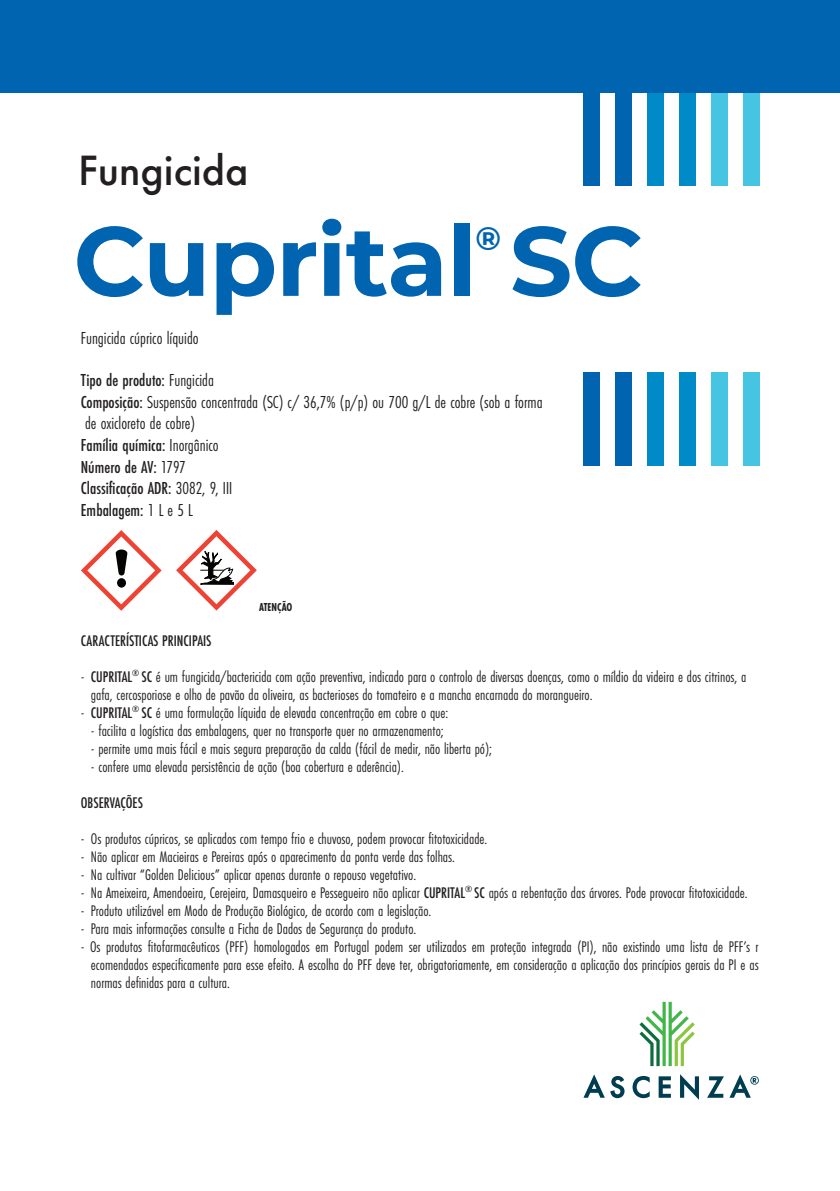
<style>
.page{position:relative;width:840px;height:1191px;background:#fff}
.page>*{position:absolute;margin:0;border:0;box-sizing:border-box;transform-origin:0 0}
.t1{font:700 98px "Montserrat";letter-spacing:-.01em;color:#0164b0}
.t2{font:500 44px "Futura PT";color:#231f20}
.t3{font:700 32.6px "Montserrat";color:#0164b0}
.t4{font:18px/21.6px "Futura PT Cond";color:#231f20}
.t5{font:16px/18px "Futura PT Cond";color:#231f20}
.t6{font:500 16px "Futura PT Cond";color:#231f20}
.t7{font:700 12px "Futura PT Cond";color:#231f20;scale:.9 1}
.s1{font-weight:500}
</style>
<div class="page">
<div style="left:583px;top:93px;width:17px;height:93px;background:#0164b0"></div>
<div style="left:615px;top:93px;width:17px;height:93px;background:#0164b0"></div>
<div style="left:647px;top:93px;width:17px;height:93px;background:#008ac7"></div>
<div style="left:678px;top:93px;width:17px;height:93px;background:#008ac7"></div>
<div style="left:710px;top:93px;width:17px;height:93px;background:#46c5e2"></div>
<div style="left:742px;top:93px;width:17px;height:93px;background:#46c5e2"></div>
<div style="left:583px;top:372px;width:17px;height:94px;background:#0164b0"></div>
<div style="left:615px;top:372px;width:17px;height:94px;background:#0164b0"></div>
<div style="left:647px;top:372px;width:17px;height:94px;background:#008ac7"></div>
<div style="left:678px;top:372px;width:17px;height:94px;background:#008ac7"></div>
<div style="left:710px;top:372px;width:17px;height:94px;background:#46c5e2"></div>
<div style="left:742px;top:372px;width:17px;height:94px;background:#46c5e2"></div>
<div style="left:0;top:0;width:839px;height:93px;background:#0164b0"></div>
<svg style="left:639px;top:1001px;width:55px;height:65px"></svg>
<svg style="left:610px;top:1076px;width:14px;height:22px"></svg>
<svg style="left:632px;top:1076px;width:17px;height:22px"></svg>
<svg style="left:658px;top:1076px;width:12px;height:21px"></svg>
<svg style="left:680px;top:1074px;width:18px;height:25px"></svg>
<svg style="left:707px;top:1076px;width:16px;height:21px"></svg>
<svg style="left:584px;top:1074px;width:20px;height:23px"></svg>
<svg style="left:729px;top:1074px;width:29px;height:23px"></svg>
<svg style="left:176px;top:530px;width:81px;height:80px"></svg>
<svg style="left:81px;top:530px;width:80px;height:81px"></svg>
<h2 class="t2" style="left:78px;top:144px;width:172px">Fungicida</h2>
<h1 class="t1" style="left:73px;top:190px;width:571px">Cuprital SC</h1>
<h3 class="t3" style="left:475px;top:215px;width:27px">®</h3>
<p class="t4" style="left:81px;top:327px;width:119px">Fungicida cúprico líquido</p>
<p class="t4" style="left:81px;top:369px;width:463px"><span class="s1">Tipo de produto:</span> Fungicida<br><span class="s1">Composição:</span> Suspensão concentrada (SC) c/ 36,7% (p/p) ou 700 g/L de cobre (sob a forma de oxicloreto de cobre)<br><span class="s1">Família química:</span> Inorgânico<br><span class="s1">Número de AV:</span> 1797<br><span class="s1">Classificação ADR:</span> 3082, 9, III<br><span class="s1">Embalagem:</span> 1 L e 5 L</p>
<p class="t7" style="left:259px;top:600px;width:38px">ATENÇÃO</p>
<p class="t6" style="left:81px;top:631px;width:132px">CARACTERÍSTICAS PRINCIPAIS</p>
<p class="t5" style="left:91px;top:667px;width:656px;text-indent:-10px">- <span class="s1">CUPRITAL</span><sup>®</sup> <span class="s1">SC</span> é um fungicida/bactericida com ação preventiva, indicado para o controlo de diversas doenças, como o míldio da videira e dos citrinos, a gafa, cercosporiose e olho de pavão da oliveira, as bacterioses do tomateiro e a mancha encarnada do morangueiro.</p>
<p class="t5" style="left:81px;top:703px;width:369px">- <span class="s1">CUPRITAL</span><sup>®</sup> <span class="s1">SC</span> é uma formulação líquida de elevada concentração em cobre o que:</p>
<p class="t5" style="left:91px;top:721px;width:354px">- facilita a logística das embalagens, quer no transporte quer no armazenamento;</p>
<p class="t5" style="left:91px;top:739px;width:402px">- permite uma mais fácil e mais segura preparação da calda (fácil de medir, não liberta pó);</p>
<p class="t5" style="left:91px;top:757px;width:314px">- confere uma elevada persistência de ação (boa cobertura e aderência).</p>
<p class="t6" style="left:81px;top:793px;width:64px">OBSERVAÇÕES</p>
<p class="t5" style="left:81px;top:829px;width:407px">- Os produtos cúpricos, se aplicados com tempo frio e chuvoso, podem provocar fitotoxicidade.</p>
<p class="t5" style="left:81px;top:847px;width:375px">- Não aplicar em Macieiras e Pereiras após o aparecimento da ponta verde das folhas.</p>
<p class="t5" style="left:81px;top:865px;width:336px">- Na cultivar “Golden Delicious” aplicar apenas durante o repouso vegetativo.</p>
<p class="t5" style="left:81px;top:883px;width:668px">- Na Ameixeira, Amendoeira, Cerejeira, Damasqueiro e Pessegueiro não aplicar <span class="s1">CUPRITAL</span><sup>®</sup> <span class="s1">SC</span> após a rebentação das árvores. Pode provocar fitotoxicidade.</p>
<p class="t5" style="left:81px;top:901px;width:352px">- Produto utilizável em Modo de Produção Biológico, de acordo com a legislação.</p>
<p class="t5" style="left:81px;top:919px;width:337px">- Para mais informações consulte a Ficha de Dados de Segurança do produto.</p>
<p class="t5" style="left:91px;top:937px;width:669px;text-align:justify;text-indent:-10px">- Os produtos fitofarmacêuticos (PFF) homologados em Portugal podem ser utilizados em proteção integrada (PI), não existindo uma lista de PFF’s r ecomendados especificamente para esse efeito. A escolha do PFF deve ter, obrigatoriamente, em consideração a aplicação dos princípios gerais da PI e as normas definidas para a cultura.</p>
</div>
